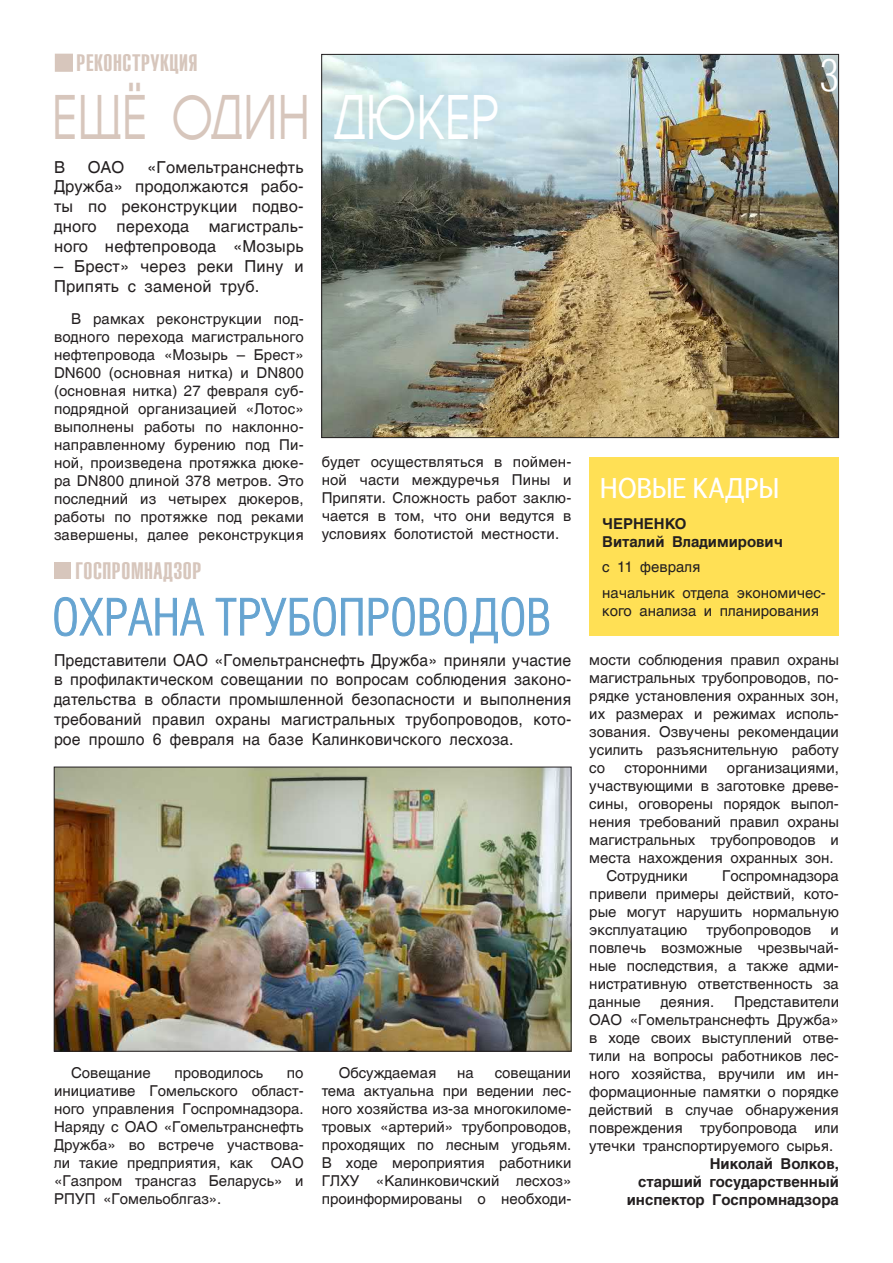
<style>
.page{position:relative;width:893px;height:1263px;background:#fff}
.page>*{position:absolute;margin:0;border:0;box-sizing:border-box;transform-origin:0 0}
.t1{font:60px "AG Avant Garde Cyr";color:#d7c6bc;scale:.8 1}
.t2{font:300 51px "Helios Cond";color:#66a4d1}
.t3{font:300 45px "Helios Cond";color:#fff}
.t4{font:27px "Artemius Sans SN";color:#fff}
.t5{font:23.55px "Helios Ultra Compressed";letter-spacing:.02em;color:#d7c6bc;scale:1.15 1}
.t6{font:16.5px/19.8px "AG Helvetica Cyr Roman";letter-spacing:.01em;color:#231f20;text-align:justify;scale:.96 1}
.t7{font:16.5px/19.8px "AG Helvetica Cyr Roman";letter-spacing:.01em;color:#231f20;text-align:justify}
.t8{font:15px/18px "AG Helvetica Cyr Roman";color:#231f20;text-align:justify}
.t9{font:700 15px/18px "AG Helvetica Cyr";color:#231f20;text-align:right}
.s1{color:#fff}
</style>
<div class="page">
<img style="left:323px;top:56px;width:514px;height:380px">
<svg style="left:54px;top:597px;width:150px;height:39px"></svg>
<svg style="left:216px;top:597px;width:146px;height:39px"></svg>
<svg style="left:369px;top:597px;width:180px;height:46px"></svg>
<div style="left:54px;top:563px;width:17px;height:16px;background:#d7c6bc"></div>
<img style="left:56px;top:769px;width:513px;height:280px">
<div style="left:54px;top:767px;width:517px;height:284px;border:1px solid #231f20"></div>
<div style="left:55px;top:54px;width:18px;height:18px;background:#d7c6bc"></div>
<div style="left:589px;top:457px;width:250px;height:179px;background:#ffe055"></div>
<p class="t5" style="left:77px;top:49px;width:107px">РЕКОНСТРУКЦИЯ</p>
<p class="t1" style="left:52px;top:83px;width:560px">ЕЩЁ ОДИН <span class="s1">ДЮКЕР</span></p>
<p class="t7" style="left:54px;top:157px;width:13px">В</p>
<p class="t7" style="left:88px;top:157px;width:38px">ОАО</p>
<p class="t7" style="left:54px;top:157px;width:251px;text-indent:93px">«Гомельтранснефть Дружба» продолжаются рабо&shy;ты по реконструкции подво&shy;дного перехода магистраль&shy;ного нефтепровода «Мозырь</p>
<p class="t7" style="left:54px;top:256px;width:251px">– Брест» через реки Пину и<br>Припять с заменой труб.</p>
<p class="t8" style="left:54px;top:309px;width:251px;text-indent:17px">В рамках реконструкции под&shy;водного перехода магистрального нефтепровода «Мозырь – Брест» DN600 (основная нитка) и DN800 (основная нитка) 27 февраля суб&shy;подрядной организацией «Лотос» выполнены работы по наклонно&shy;направленному бурению под Пи&shy;ной, произведена протяжка дюке&shy;ра DN800 длиной 378 метров. Это последний из четырех дюкеров, работы по протяжке под реками завершены, далее реконструкция</p>
<p class="t8" style="left:322px;top:453px;width:251px">будет осуществляться в поймен&shy;ной части междуречья Пины и Припяти. Сложность работ заклю&shy;чается в том, что они ведутся в условиях болотистой местности.</p>
<p class="t5" style="left:75px;top:557px;width:111px">ГОСПРОМНАДЗОР</p>
<p class="t2" style="left:52px;top:589px;width:501px">ОХРАНА ТРУБОПРОВОДОВ</p>
<p class="t6" style="left:54px;top:650px;width:540px">Представители ОАО «Гомельтранснефть Дружба» приняли участие в профилактическом совещании по вопросам соблюдения законо&shy;дательства в области промышленной безопасности и выполнения требований правил охраны магистральных трубопроводов, кото&shy;рое прошло 6 февраля на базе Калинковичского лесхоза.</p>
<p class="t8" style="left:54px;top:1064px;width:251px;text-indent:233px">по инициативе Гомельского област&shy;ного управления Госпромнадзора.<br>Наряду с ОАО «Гомельтранснефть Дружба» во встрече участвова&shy;ли такие предприятия, как ОАО «Газпром трансгаз Беларусь» и РПУП «Гомельоблгаз».</p>
<p class="t8" style="left:339px;top:1064px;width:99px">Обсуждаемая</p>
<p class="t8" style="left:457px;top:1064px;width:18px">на</p>
<p class="t8" style="left:71px;top:1064px;width:81px">Совещание</p>
<p class="t8" style="left:175px;top:1064px;width:90px">проводилось</p>
<p class="t8" style="left:322px;top:1064px;width:251px;text-indent:173px">совещании тема актуальна при ведении лес&shy;ного хозяйства из-за многокиломе&shy;тровых «артерий» трубопроводов, проходящих по лесным угодьям.<br>В ходе мероприятия работники ГЛХУ «Калинковичский лесхоз» проинформированы о необходи-</p>
<p class="t3" style="left:820px;top:51px;width:21px">3</p>
<p class="t4" style="left:600px;top:471px;width:180px">НОВЫЕ КАДРЫ</p>
<p class="t9" style="left:602px;top:515px;width:86px">ЧЕРНЕНКО</p>
<p class="t9" style="left:602px;top:533px;width:182px">Виталий Владимирович</p>
<p class="t8" style="left:602px;top:558px;width:100px">с 11 февраля</p>
<p class="t8" style="left:602px;top:584px;width:225px">начальник отдела экономичес&shy;кого анализа и планирования</p>
<p class="t8" style="left:589px;top:651px;width:251px">мости соблюдения правил охраны магистральных трубопроводов, по&shy;рядке установления охранных зон, их размерах и режимах исполь&shy;зования. Озвучены рекомендации усилить разъяснительную работу со</p>
<p class="t8" style="left:589px;top:759px;width:251px;text-indent:138px">организациями, участвующими в заготовке древе&shy;сины, оговорены порядок выпол&shy;нения требований правил охраны магистральных трубопроводов и места нахождения охранных зон.</p>
<p class="t8" style="left:606px;top:867px;width:83px">Сотрудники</p>
<p class="t8" style="left:624px;top:759px;width:85px">сторонними</p>
<p class="t8" style="left:589px;top:867px;width:251px;text-indent:133px">Госпромнадзора привели примеры действий, кото&shy;рые могут нарушить нормальную эксплуатацию</p>
<p class="t8" style="left:706px;top:921px;width:107px">трубопроводов</p>
<p class="t8" style="left:589px;top:921px;width:251px;text-indent:241px">и повлечь возможные чрезвычай&shy;ные последствия, а также адми&shy;нистративную ответственность за данные</p>
<p class="t8" style="left:589px;top:993px;width:251px;text-indent:145px">Представители ОАО «Гомельтранснефть Дружба» в ходе своих выступлений отве&shy;тили на вопросы работников лес&shy;ного хозяйства, вручили им ин&shy;формационные памятки о порядке действий в случае обнаружения повреждения трубопровода или утечки транспортируемого сырья.</p>
<p class="t9" style="left:710px;top:1155px;width:131px">Николай Волков,</p>
<p class="t9" style="left:627px;top:1173px;width:214px">старший государственный инспектор Госпромнадзора</p>
<p class="t8" style="left:661px;top:993px;width:55px">деяния.</p>
</div>
